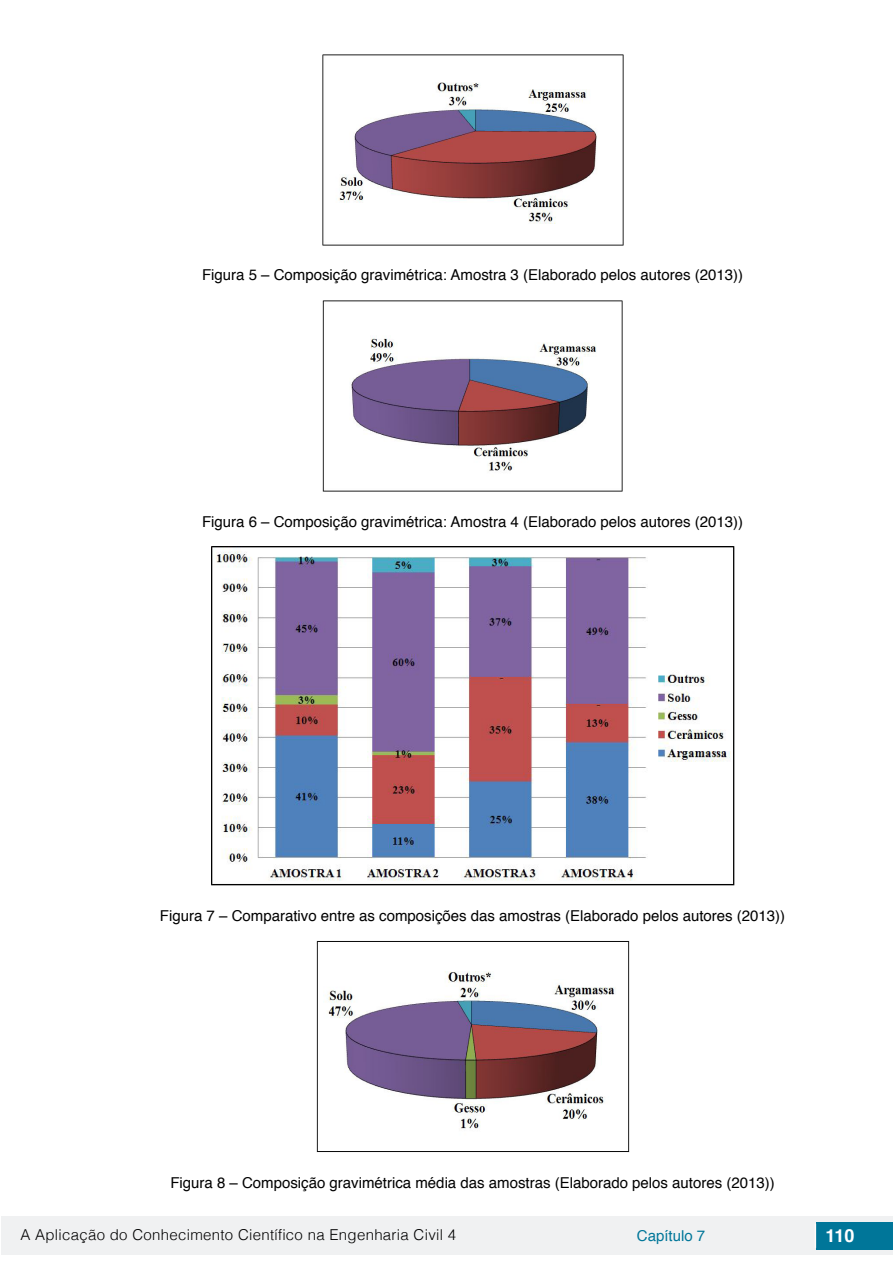
<style>
.page{position:relative;width:893px;height:1263px;background:#fff}
.page>*{position:absolute;margin:0;border:0;box-sizing:border-box;transform-origin:0 0}
.t1{font:700 18px "Helvetica";color:#fff}
.info_tab_gra_imag{font:15px "Helvetica";color:#000}
.t2{font:300 15px "Helvetica";letter-spacing:.02em;color:#000}
.t3{font:15px "Helvetica";color:#007699}
</style>
<div class="page">
<div style="left:1px;top:1216px;width:891px;height:38px;background:#f0f1f2"></div>
<div style="left:816px;top:1222px;width:77px;height:27px;background:#007699"></div>
<svg style="left:815px;top:1224px;width:1px;height:24px"></svg>
<img style="left:322px;top:54px;width:301px;height:191px">
<img style="left:322px;top:300px;width:301px;height:192px">
<img style="left:211px;top:547px;width:523px;height:338px">
<img style="left:316px;top:940px;width:313px;height:213px">
<p class="info_tab_gra_imag" style="left:202px;top:264px;width:543px">Figura 5 – Composição gravimétrica: Amostra 3 (Elaborado pelos autores (2013))</p>
<p class="info_tab_gra_imag" style="left:202px;top:510px;width:543px">Figura 6 – Composição gravimétrica: Amostra 4 (Elaborado pelos autores (2013))</p>
<p class="info_tab_gra_imag" style="left:160px;top:904px;width:627px">Figura 7 – Comparativo entre as composições das amostras (Elaborado pelos autores (2013))</p>
<p class="info_tab_gra_imag" style="left:170px;top:1171px;width:606px">Figura 8 – Composição gravimétrica média das amostras (Elaborado pelos autores (2013))</p>
<p class="t2" style="left:20px;top:1222px;width:437px">A Aplicação do Conhecimento Científico na Engenharia Civil 4</p>
<p class="t3" style="left:637px;top:1224px;width:70px">Capítulo 7</p>
<p class="t1" style="left:825px;top:1221px;width:31px">110</p>
</div>
